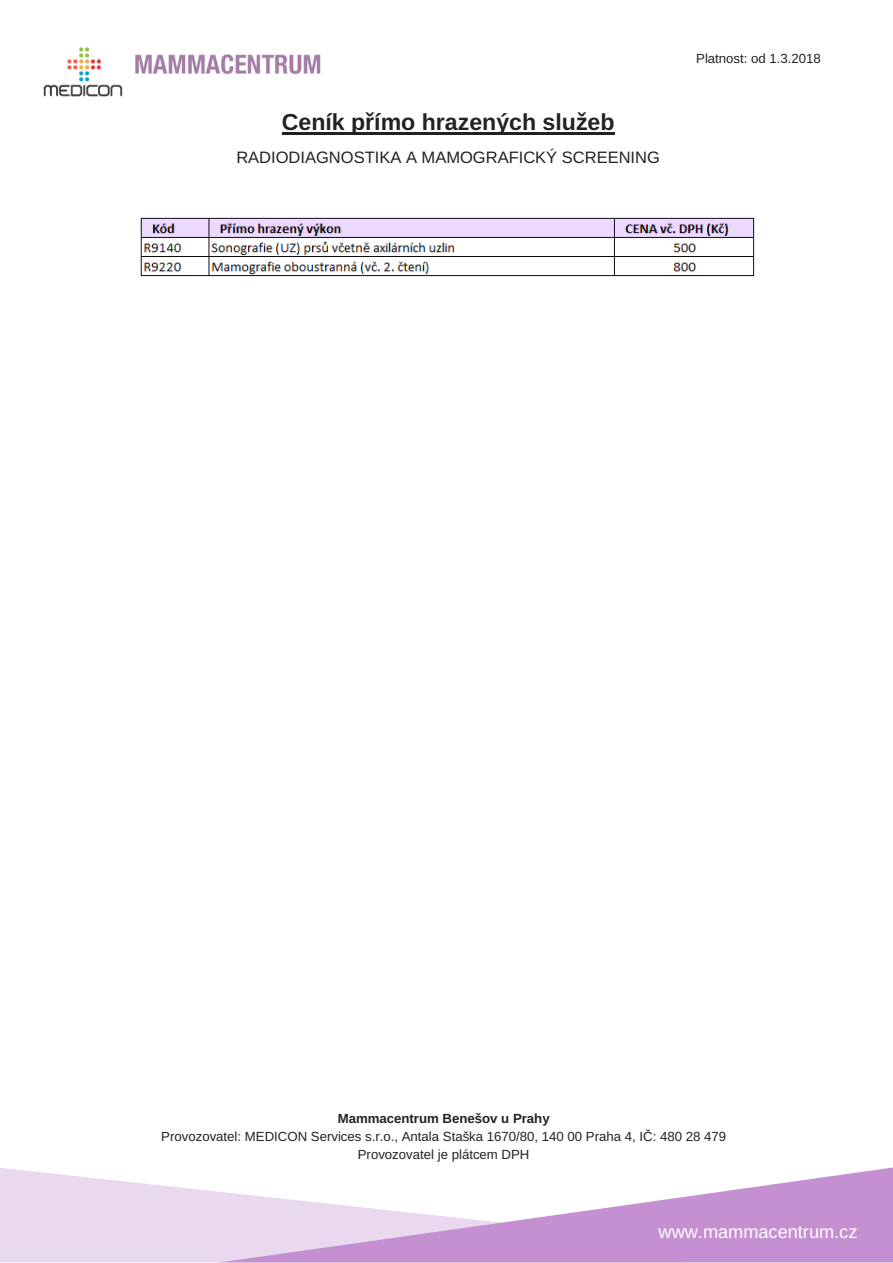
<style>
.page{position:relative;width:893px;height:1263px;background:#fff}
.page>*{position:absolute;margin:0;border:0;box-sizing:border-box;transform-origin:0 0}
.t1{font:700 23.1px "Arimo";color:#222}
.t2{font:18.15px "Arimo";color:#fff}
.t3{font:16.5px "Arimo";color:#222}
.t4{font:13.2px/18px "Arimo";color:#222;text-align:center}
.s1{font-family:"Liberation Sans"}
.s2{font-weight:700}
.s3{font-family:"Liberation Sans";font-weight:700}
</style>
<div class="page">
<svg style="left:0;top:1168px;width:144px;height:94px;background:#ebdbf0"></svg>
<svg style="left:144px;top:1167px;width:748px;height:95px"></svg>
<svg style="left:282px;top:133px;width:98px;height:2px"></svg>
<hr style="left:380px;top:133px;width:21px;height:2px;background:#222">
<svg style="left:401px;top:133px;width:213px;height:2px"></svg>
<img style="left:43px;top:47px;width:278px;height:50px">
<img style="left:140px;top:217px;width:615px;height:60px">
<h1 class="t1" style="left:282px;top:109px;width:334px">Ceník p<span class="s1">ř</span>ímo hrazených slu<span class="s1">ž</span>eb</h1>
<p class="t3" style="left:236px;top:148px;width:425px">RADIODIAGNOSTIKA A MAMOGRAFICKÝ SCREENING</p>
<p class="t4" style="left:696px;top:49px;width:126px">Platnost: od 1.3.2018</p>
<p class="t4" style="left:161px;top:1109px;width:566px"><span class="s2">Mammacentrum Bene</span><span class="s3">š</span><span class="s2">ov u Prahy<br></span>Provozovatel: MEDICON Services s.r.o., Antala Sta<span class="s1">š</span>ka 1670/80, 140 00 Praha 4, I<span class="s1">Č</span>: 480 28 479<br>Provozovatel je plátcem DPH</p>
<h2 class="t2" style="left:658px;top:1221px;width:200px">www.mammacentrum.cz</h2>
</div>
